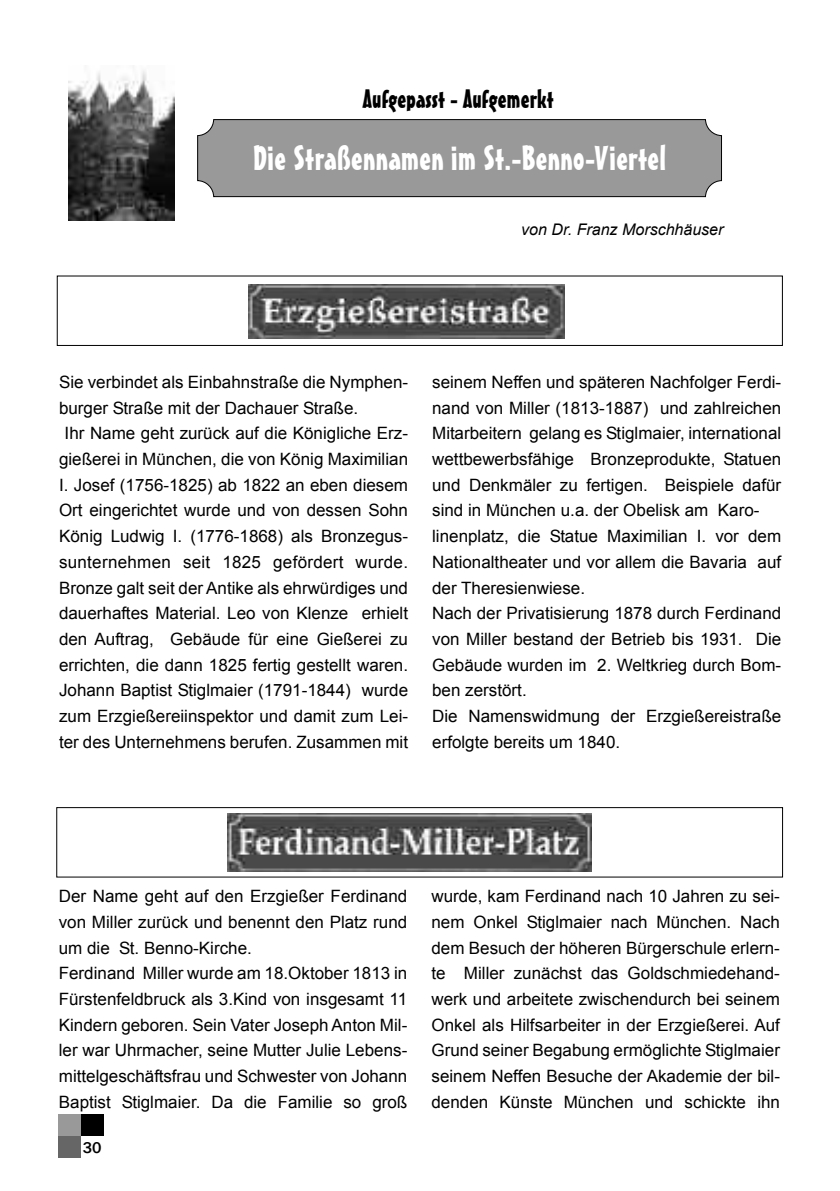
<style>
.page{position:relative;width:840px;height:1191px;background:#fff}
.page>*{position:absolute;margin:0;border:0;box-sizing:border-box;transform-origin:0 0}
.t1{font:34px "Mister Earl BT";letter-spacing:.01em;color:#fff;scale:1.05 1}
.t2{font:26px "Mister Earl BT";letter-spacing:.005em;color:#000;scale:1.05 1}
.t3{font:17px/25.8px "Arial";color:#000}
.t4{font:italic 16px "Arial";color:#000}
.t5{font:500 16px "Franklin Gothic";color:#000}
</style>
<div class="page">
<div style="left:197px;top:120px;width:524px;height:77px;background:#999;border-radius:16px"></div>
<div style="left:197px;top:119px;width:524px;height:78px;border:2px solid #000;border-radius:16px"></div>
<img style="left:68px;top:70px;width:107px;height:150px">
<img style="left:248px;top:284px;width:316px;height:54px">
<div style="left:57px;top:275px;width:725px;height:71px;border:1px solid #000"></div>
<img style="left:227px;top:813px;width:364px;height:58px">
<div style="left:56px;top:807px;width:726px;height:70px;border:1px solid #000"></div>
<div style="left:81px;top:1113px;width:23px;height:22px;background:#000"></div>
<div style="left:58px;top:1135px;width:23px;height:22px;background:#666"></div>
<div style="left:58px;top:1113px;width:23px;height:22px;background:#999"></div>
<h2 class="t2" style="left:362px;top:83px;width:183px">Aufgepasst - Aufgemerkt</h2>
<h1 class="t1" style="left:253px;top:137px;width:394px">Die Straßennamen im St.-Benno-Viertel</h1>
<p class="t4" style="left:521px;top:221px;width:204px">von Dr. Franz Morschhäuser</p>
<p class="t3" style="left:59px;top:369px;width:350px">Sie verbindet als Einbahnstraße die Nymphen-</p>
<p class="t3" style="left:59px;top:395px;width:300px">burger Straße mit der Dachauer Straße.</p>
<p class="t3" style="left:65px;top:420px;width:345px">Ihr Name geht zurück auf die Königliche Erz-</p>
<p class="t3" style="left:59px;top:446px;width:350px">gießerei in München, die von König Maximilian</p>
<p class="t3" style="left:59px;top:472px;width:350px">I. Josef (1756-1825) ab 1822 an eben diesem</p>
<p class="t3" style="left:59px;top:497px;width:350px">Ort eingerichtet wurde und von dessen Sohn</p>
<p class="t3" style="left:59px;top:523px;width:350px">König Ludwig I. (1776-1868) als Bronzegus-</p>
<p class="t3" style="left:59px;top:549px;width:350px">sunternehmen seit 1825 gefördert wurde.</p>
<p class="t3" style="left:59px;top:575px;width:350px">Bronze galt seit der Antike als ehrwürdiges und</p>
<p class="t3" style="left:59px;top:600px;width:350px">dauerhaftes Material. Leo von Klenze erhielt</p>
<p class="t3" style="left:59px;top:626px;width:350px">den Auftrag, Gebäude für eine Gießerei zu</p>
<p class="t3" style="left:59px;top:652px;width:350px">errichten, die dann 1825 fertig gestellt waren.</p>
<p class="t3" style="left:59px;top:677px;width:350px">Johann Baptist Stiglmaier (1791-1844) wurde</p>
<p class="t3" style="left:59px;top:703px;width:350px">zum Erzgießereiinspektor und damit zum Lei-</p>
<p class="t3" style="left:59px;top:729px;width:350px">ter des Unternehmens berufen. Zusammen mit</p>
<p class="t3" style="left:432px;top:369px;width:350px">seinem Neffen und späteren Nachfolger Ferdi&shy;nand von Miller (1813-1887) und zahlreichen Mitarbeitern gelang es Stiglmaier, international wettbewerbsfähige Bronzeprodukte, Statuen und Denkmäler zu fertigen. Beispiele dafür sind in München u.a. der Obelisk am Karo&shy;linenplatz, die Statue Maximilian I. vor dem Nationaltheater und vor allem die Bavaria auf der Theresienwiese.<br>Nach der Privatisierung 1878 durch Ferdinand von Miller bestand der Betrieb bis 1931. Die Gebäude wurden im 2. Weltkrieg durch Bom&shy;ben zerstört.<br>Die Namenswidmung der Erzgießereistraße erfolgte bereits um 1840.</p>
<p class="t3" style="left:59px;top:883px;width:350px">Der Name geht auf den Erzgießer Ferdinand von Miller zurück und benennt den Platz rund um die St. Benno-Kirche.<br>Ferdinand Miller wurde am 18.Oktober 1813 in Fürstenfeldbruck als 3.Kind von insgesamt 11<br>Kindern geboren. Sein Vater Joseph Anton Mil&shy;ler war Uhrmacher, seine Mutter Julie Lebens&shy;mittelgeschäftsfrau und Schwester von Johann Baptist Stiglmaier. Da die Familie so groß</p>
<p class="t3" style="left:431px;top:883px;width:350px;text-align:justify">wurde, kam Ferdinand nach 10 Jahren zu sei&shy;nem Onkel Stiglmaier nach München. Nach dem Besuch der höheren Bürgerschule erlern&shy;te Miller zunächst das Goldschmiedehand&shy;werk und arbeitete zwischendurch bei seinem Onkel als Hilfsarbeiter in der Erzgießerei. Auf Grund seiner Begabung ermöglichte Stiglmaier seinem Neffen Besuche der Akademie der bil&shy;denden Künste München und schickte ihn</p>
<p class="t5" style="left:83px;top:1138px;width:20px">30</p>
</div>
